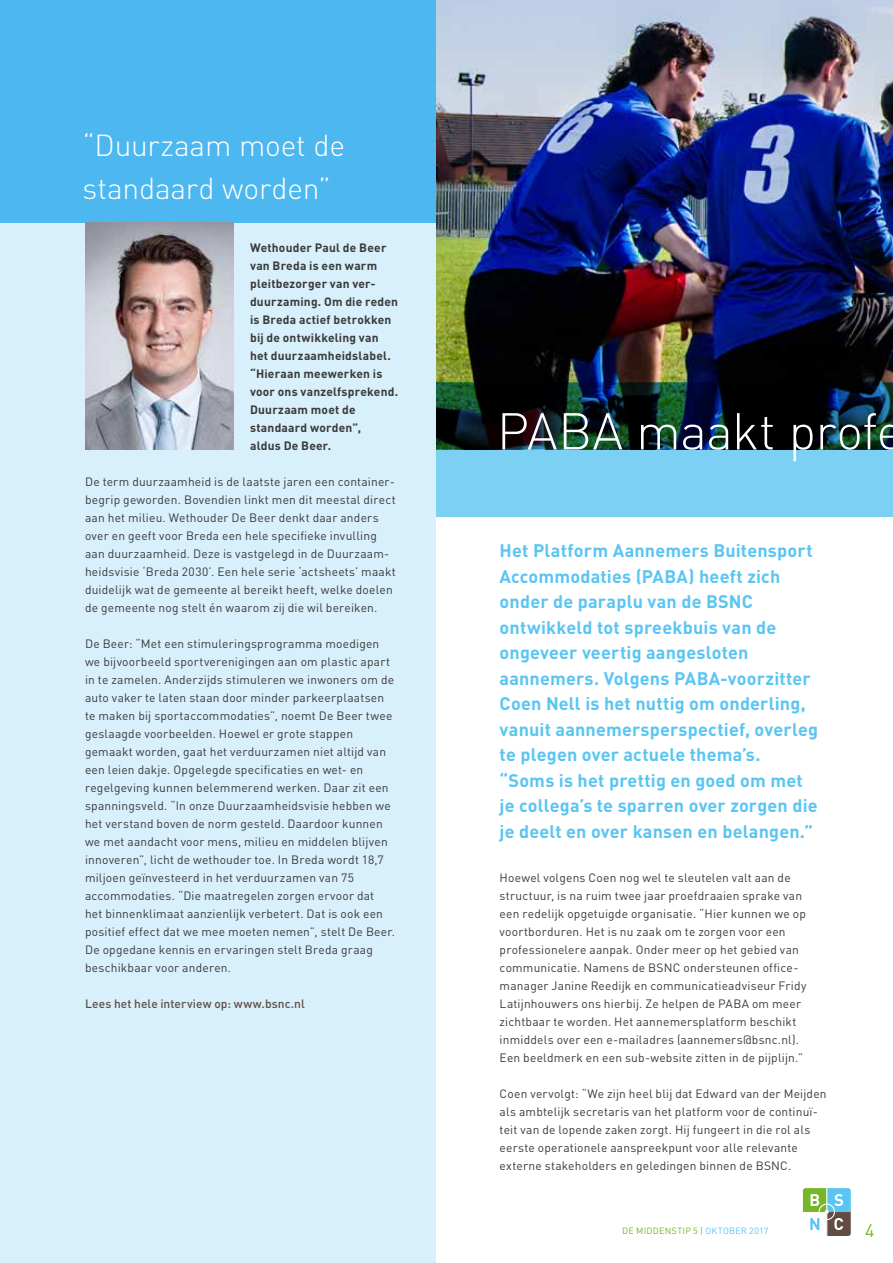
<style>
.page{position:relative;width:893px;height:1263px;background:#fff}
.page>*{position:absolute;margin:0;border:0;box-sizing:border-box;transform-origin:0 0}
.t1{font:300 51px "DIN";letter-spacing:-.01em;color:#fff}
.t2{font:300 30px/43.5px "DIN";letter-spacing:-.01em;color:#fff}
.t3{font:700 18px/25.5px "DIN";letter-spacing:.01em;color:#5ac5f2}
.t4{font:18px "DIN";color:#75b726}
.t5{font:12px/18px "DIN";letter-spacing:.015em;color:#3a3a39}
.t6{font:700 12px/18px "DIN";letter-spacing:.015em;color:#3a3a39}
.t7{font:500 12px "DIN";letter-spacing:.005em;color:#614d41}
.t8{font:9px "DIN";letter-spacing:.025em;color:#75b726}
.s1{color:#5ac5f2}
</style>
<div class="page">
<img style="left:436px;top:0;width:457px;height:383px">
<div style="left:0;top:0;width:436px;height:1263px;background:#d8effc"></div>
<div style="left:0;top:0;width:436px;height:223px;background:#4cb8ef"></div>
<img style="left:85px;top:223px;width:149px;height:226px">
<div style="left:436px;top:383px;width:457px;height:134px;background:#7bd0f4"></div>
<img style="left:436px;top:383px;width:457px;height:66px">
<svg style="left:803px;top:1188px;width:48px;height:48px"></svg>
<h2 class="t2" style="left:83px;top:123px;width:264px">“Duurzaam moet de standaard worden”</h2>
<p class="t6" style="left:250px;top:238px;width:150px">Wethouder Paul de Beer van Breda is een warm pleitbezorger van ver&shy;duurzaming. Om die reden is Breda actief betrokken bij de ontwikkeling van het duurzaamheidslabel. “Hieraan meewerken is voor ons vanzelfsprekend.<br>Duurzaam moet de standaard worden”,<br>aldus De Beer.</p>
<p class="t5" style="left:85px;top:472px;width:312px">De term duurzaamheid is de laatste jaren een container&shy;begrip geworden. Bovendien linkt men dit meestal direct aan het milieu. Wethouder De Beer denkt daar anders over en geeft voor Breda een hele specifieke invulling aan duurzaamheid. Deze is vastgelegd in de Duurzaam&shy;heidsvisie ‘Breda 2030’. Een hele serie ‘actsheets’ maakt duidelijk wat de gemeente al bereikt heeft, welke doelen de gemeente nog stelt én waarom zij die wil bereiken.</p>
<p class="t5" style="left:85px;top:634px;width:311px">De Beer: “Met een stimuleringsprogramma moedigen we bijvoorbeeld sportverenigingen aan om plastic apart in te zamelen. Anderzijds stimuleren we inwoners om de auto vaker te laten staan door minder parkeerplaatsen te maken bij sportaccommodaties”, noemt De Beer twee geslaagde voorbeelden. Hoewel er grote stappen gemaakt worden, gaat het verduurzamen niet altijd van een leien dakje. Opgelegde specificaties en wet- en regelgeving kunnen belemmerend werken. Daar zit een spanningsveld. “In onze Duurzaamheidsvisie hebben we het verstand boven de norm gesteld. Daardoor kunnen we met aandacht voor mens, milieu en middelen blijven innoveren”, licht de wethouder toe. In Breda wordt 18,7 miljoen geïnvesteerd in het verduurzamen van 75 accommodaties. “Die maatregelen zorgen ervoor dat<br>het binnenklimaat aanzienlijk verbetert. Dat is ook een positief effect dat we mee moeten nemen”, stelt De Beer.<br>De opgedane kennis en ervaringen stelt Breda graag beschikbaar voor anderen.</p>
<p class="t7" style="left:85px;top:996px;width:221px">Lees het hele interview op: www.bsnc.nl</p>
<h1 class="t1" style="left:497px;top:400px;width:408px">PABA maakt profe</h1>
<p class="t3" style="left:500px;top:537px;width:320px">Het Platform Aannemers Buitensport Accommodaties (PABA) heeft zich onder de paraplu van de BSNC ontwikkeld tot spreekbuis van de ongeveer veertig aangesloten aannemers. Volgens PABA-voorzitter Coen Nell is het nuttig om onderling, vanuit aannemersperspectief, overleg te plegen over actuele thema’s. “Soms is het prettig en goed om met je collega’s te sparren over zorgen die je deelt en over kansen en belangen.”</p>
<p class="t5" style="left:500px;top:868px;width:308px">Hoewel volgens Coen nog wel te sleutelen valt aan de structuur, is na ruim twee jaar proefdraaien sprake van een redelijk opgetuigde organisatie. “Hier kunnen we op voortborduren. Het is nu zaak om te zorgen voor een professionelere aanpak. Onder meer op het gebied van communicatie. Namens de BSNC ondersteunen office&shy;manager Janine Reedijk en communicatieadviseur Fridy Latijnhouwers ons hierbij. Ze helpen de PABA om meer zichtbaar te worden. Het aannemersplatform beschikt inmiddels over een e-mailadres (aannemers@bsnc.nl).<br>Een beeldmerk en een sub-website zitten in de pijplijn.”</p>
<p class="t5" style="left:500px;top:1084px;width:328px">Coen vervolgt: “We zijn heel blij dat Edward van der Meijden als ambtelijk secretaris van het platform voor de continuï&shy;teit van de lopende zaken zorgt. Hij fungeert in die rol als eerste operationele aanspreekpunt voor alle relevante externe stakeholders en geledingen binnen de BSNC.</p>
<p class="t8" style="left:622px;top:1225px;width:148px">DE MIDDENSTIP 5 | <span class="s1">OKTOBER 2017</span></p>
<h3 class="t4" style="left:865px;top:1219px;width:11px">4</h3>
</div>
